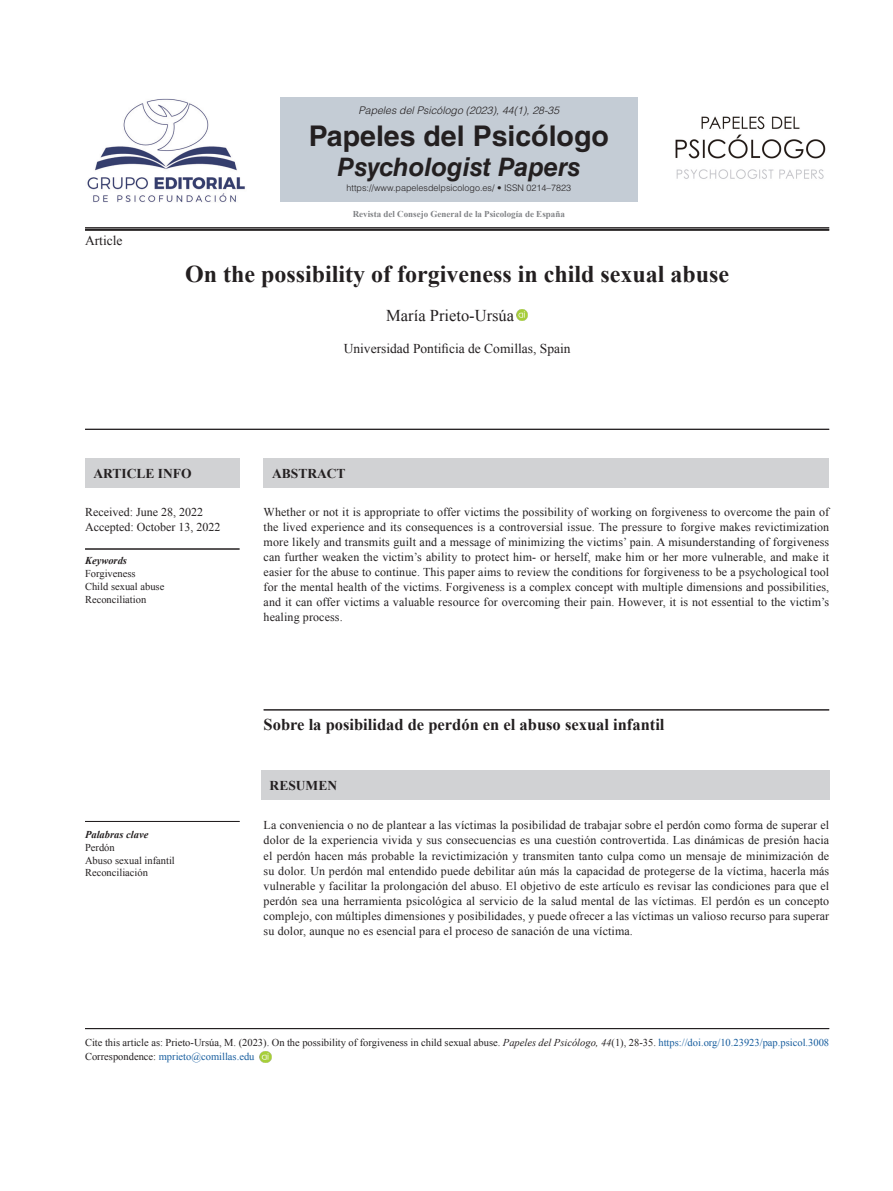
<style>
.page{position:relative;width:893px;height:1191px;background:#fff}
.page>*{position:absolute;margin:0;border:0;box-sizing:border-box;transform-origin:0 0}
.t1{font:700 28.5px "Helvetica LT Std";color:#231f20}
.t2{font:italic 700 25.5px "Helvetica LT Std";color:#231f20}
.t3{font:700 24px "Times New Roman";color:#231f20}
.t4{font:700 16.5px "Times New Roman";color:#231f20}
.t5{font:16.5px "Times New Roman";color:#231f20}
.t6{font:13.5px "Times New Roman";color:#231f20}
.t7{font:700 13.5px "Times New Roman";color:#231f20}
.t8{font:12px/15px "Times New Roman";letter-spacing:.01em;color:#231f20;text-align:justify}
.t9{font:10.5px/12.8px "Times New Roman";color:#231f20}
.t10{font:italic 300 10.5px "Helvetica LT Std";color:#231f20}
.t11{font:italic 700 10.5px "Times New Roman";color:#231f20}
.t12{font:300 9px "Helvetica LT Std";color:#231f20}
.t13{font:700 9px "Times New Roman";color:#808285}
.s1{font-style:italic}
.s2{color:#175d9e}
</style>
<div class="page">
<img style="left:87px;top:98px;width:158px;height:104px">
<svg style="left:517px;top:309px;width:11px;height:11px"></svg>
<svg style="left:260px;top:1051px;width:11px;height:11px"></svg>
<hr style="left:85px;top:429px;width:744px;height:1px;background:#231f20">
<hr style="left:85px;top:228px;width:744px;height:1px;background:#231f20">
<hr style="left:85px;top:229px;width:744px;height:2px;background:#231f20">
<div style="left:280px;top:98px;width:357px;height:104px;background:#c4ccd5"></div>
<hr style="left:264px;top:709px;width:565px;height:1px;background:#231f20">
<hr style="left:85px;top:821px;width:155px;height:1px;background:#231f20">
<hr style="left:85px;top:1028px;width:744px;height:1px;background:#231f20">
<hr style="left:85px;top:549px;width:155px;height:1px;background:#231f20">
<img style="left:675px;top:116px;width:151px;height:63px">
<div style="left:85px;top:458px;width:155px;height:29px;background:#d1d2d4"></div>
<div style="left:261px;top:770px;width:568px;height:30px;background:#d1d2d4"></div>
<div style="left:264px;top:458px;width:565px;height:30px;background:#d1d2d4"></div>
<p class="t10" style="left:357px;top:103px;width:205px">Papeles del Psicólogo (2022) 43 (3) 173-35</p>
<p class="t10" style="left:358px;top:103px;width:202px">Papeles del Psicólogo (2023), 44(1), 28-35</p>
<h1 class="t1" style="left:309px;top:118px;width:302px">Papeles del Psicólogo</h1>
<h2 class="t2" style="left:337px;top:151px;width:244px">Psychologist Papers</h2>
<p class="t12" style="left:346px;top:182px;width:226px">https://www.papelesdelpsicologo.es/ • ISSN 0214–7823</p>
<p class="t6" style="left:85px;top:231px;width:39px">Article</p>
<p class="t13" style="left:353px;top:208px;width:214px">Revista del Consejo General de la Psicología de España</p>
<h3 class="t3" style="left:185px;top:257px;width:546px">On the possibility of forgiveness in child sexual abuse</h3>
<h3 class="t5" style="left:386px;top:304px;width:129px">María Prieto-Ursúa</h3>
<p class="t6" style="left:344px;top:339px;width:228px">Universidad Pontificia de Comillas, Spain</p>
<p class="t7" style="left:94px;top:464px;width:100px">ARTICLE INFO</p>
<p class="t8" style="left:85px;top:504px;width:137px">Received: June 28, 2022<br>Accepted: October 13, 2022</p>
<p class="t11" style="left:85px;top:553px;width:44px">Keywords</p>
<p class="t9" style="left:85px;top:567px;width:81px">Forgiveness<br>Child sexual abuse<br>Reconciliation</p>
<p class="t11" style="left:85px;top:827px;width:65px">Palabras clave</p>
<p class="t9" style="left:85px;top:840px;width:91px">Perdón<br>Abuso sexual infantil<br>Reconciliación</p>
<p class="t7" style="left:272px;top:464px;width:75px">ABSTRACT</p>
<p class="t8" style="left:264px;top:504px;width:567px">Whether or not it is appropriate to offer victims the possibility of working on forgiveness to overcome the pain of the lived experience and its consequences is a controversial issue. The pressure to forgive makes revictimization more likely and transmits guilt and a message of minimizing the victims’ pain. A misunderstanding of forgiveness can further weaken the victim’s ability to protect him- or herself, make him or her more vulnerable, and make it easier for the abuse to continue. This paper aims to review the conditions for forgiveness to be a psychological tool for the mental health of the victims. Forgiveness is a complex concept with multiple dimensions and possibilities, and it can offer victims a valuable resource for overcoming their pain. However, it is not essential to the victim’s healing process.</p>
<h3 class="t4" style="left:264px;top:713px;width:402px">Sobre la posibilidad de perdón en el abuso sexual infantil</h3>
<p class="t7" style="left:270px;top:776px;width:69px">RESUMEN</p>
<p class="t8" style="left:264px;top:817px;width:567px">La conveniencia o no de plantear a las víctimas la posibilidad de trabajar sobre el perdón como forma de superar el dolor de la experiencia vivida y sus consecuencias es una cuestión controvertida. Las dinámicas de presión hacia el perdón hacen más probable la revictimización y transmiten tanto culpa como un mensaje de minimización de su dolor. Un perdón mal entendido puede debilitar aún más la capacidad de protegerse de la víctima, hacerla más vulnerable y facilitar la prolongación del abuso. El objetivo de este artículo es revisar las condiciones para que el perdón sea una herramienta psicológica al servicio de la salud mental de las víctimas. El perdón es un concepto complejo, con múltiples dimensiones y posibilidades, y puede ofrecer a las víctimas un valioso recurso para superar su dolor, aunque no es esencial para el proceso de sanación de una víctima.</p>
<p class="t9" style="left:85px;top:1035px;width:746px;line-height:13.5px">Cite this article as: Prieto-Ursúa, M. (2023). On the possibility of forgiveness in child sexual abuse. <span class="s1">Papeles del Psicólogo, 44</span>(1), 28-35. <span class="s2">https://doi.org/10.23923/pap.psicol.3008<br></span>Correspondence: <span class="s2">mprieto@comillas.edu</span></p>
</div>
